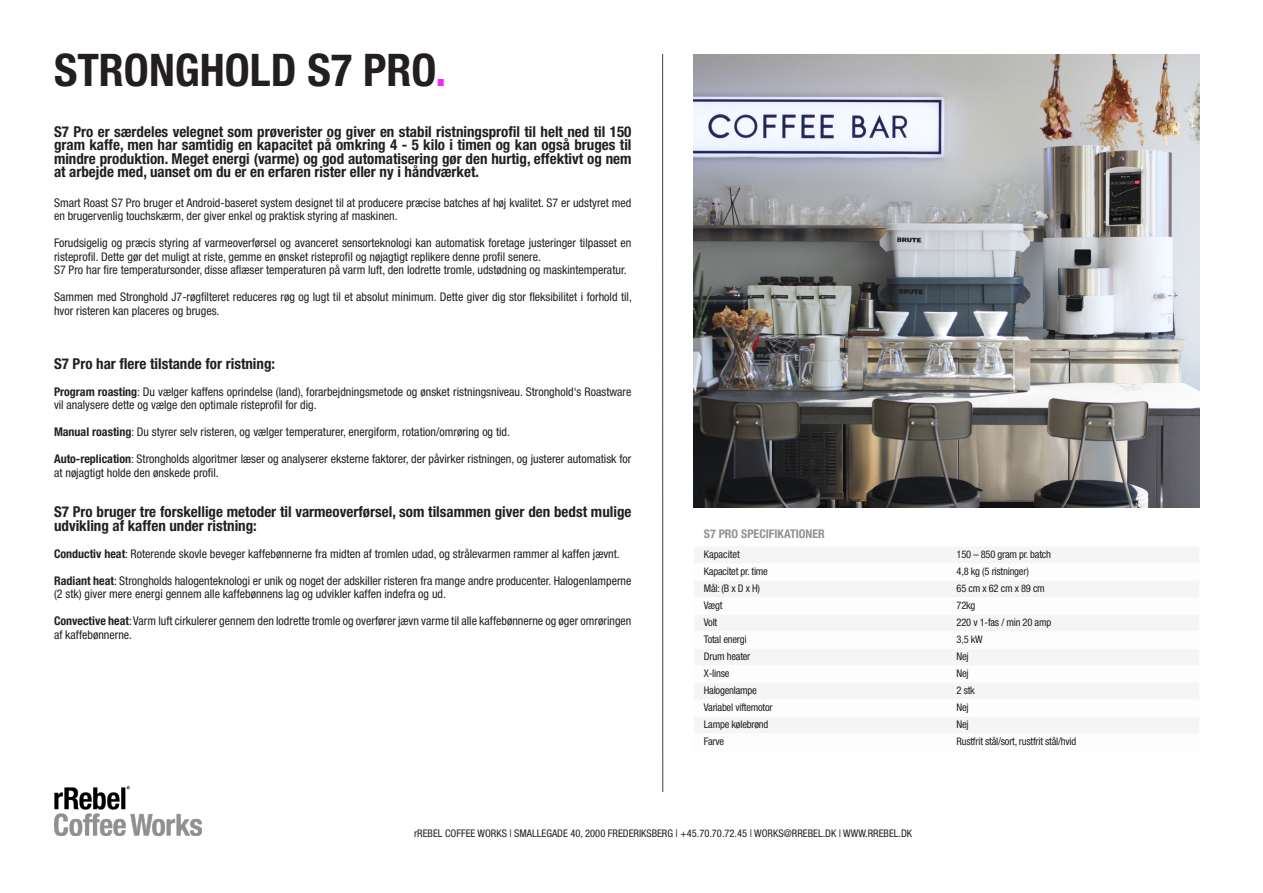
<style>
.page{position:relative;width:1263px;height:893px;background:#fff}
.page>*{position:absolute;margin:0;border:0;box-sizing:border-box;transform-origin:0 0}
.t1{font:700 condensed 45px "Helvetica Neue LT Pro";color:#231f20}
.t2{font:700 condensed 15px/13.5px "Helvetica Neue LT Pro";color:#231f20}
.t3{font:condensed 12px/13.5px "Helvetica Neue LT Pro";color:#231f20}
.t4{font:700 condensed 12px "Helvetica Neue LT Pro";color:#929291}
.t5{font:condensed 10.5px "Helvetica Neue LT Pro";letter-spacing:-.02em;color:#231f20}
.t6{font:condensed 10.5px "Helvetica Neue LT Pro";color:#231f20}
.s1{color:#f126ff}
.s2{font-weight:700}
</style>
<div class="page">
<hr style="left:662px;top:54px;width:1px;height:738px;background:#231f20">
<img style="left:54px;top:787px;width:147px;height:49px">
<img style="left:694px;top:55px;width:505px;height:452px">
<p class="t1" style="left:54px;top:43px;width:394px">STRONGHOLD S7 PRO<span class="s1">.</span></p>
<p class="t2" style="left:54px;top:124px;width:579px;text-align:justify">S7 Pro er særdeles velegnet som prøverister og giver en stabil ristningsprofil til helt ned til 150 gram kaffe, men har samtidig en kapacitet på omkring 4 - 5 kilo i timen og kan også bruges til mindre produktion. Meget energi (varme) og god automatisering gør den hurtig, effektivt og nem at arbejde med, uanset om du er en erfaren rister eller ny i håndværket.</p>
<p class="t3" style="left:54px;top:195px;width:579px">Smart Roast S7 Pro bruger et Android-baseret system designet til at producere præcise batches af høj kvalitet. S7 er udstyret med en brugervenlig touchskærm, der giver enkel og praktisk styring af maskinen.</p>
<p class="t3" style="left:54px;top:236px;width:579px">Forudsigelig og præcis styring af varmeoverførsel og avanceret sensorteknologi kan automatisk foretage justeringer tilpasset en risteprofil. Dette gør det muligt at riste, gemme en ønsket risteprofil og nøjagtigt replikere denne profil senere.</p>
<p class="t3" style="left:54px;top:263px;width:574px">S7 Pro har fire temperatursonder, disse aflæser temperaturen på varm luft, den lodrette tromle, udstødning og maskintemperatur.</p>
<p class="t3" style="left:54px;top:290px;width:579px">Sammen med Stronghold J7-røgfilteret reduceres røg og lugt til et absolut minimum. Dette giver dig stor fleksibilitet i forhold til, hvor risteren kan placeres og bruges.</p>
<p class="t2" style="left:54px;top:356px;width:223px">S7 Pro har flere tilstande for ristning:</p>
<p class="t3" style="left:54px;top:384px;width:579px"><span class="s2">Program roasting</span>: Du vælger kaffens oprindelse (land), forarbejdningsmetode og ønsket ristningsniveau. Stronghold‘s Roastware vil analysere dette og vælge den optimale risteprofil for dig.</p>
<p class="t3" style="left:54px;top:425px;width:458px"><span class="s2">Manual roasting</span>: Du styrer selv risteren, og vælger temperaturer, energiform, rotation/omrøring og tid.</p>
<p class="t3" style="left:54px;top:452px;width:579px"><span class="s2">Auto-replication</span>: Strongholds algoritmer læser og analyserer eksterne faktorer, der påvirker ristningen, og justerer automatisk for at nøjagtigt holde den ønskede profil.</p>
<p class="t2" style="left:54px;top:505px;width:579px">S7 Pro bruger tre forskellige metoder til varmeoverførsel, som tilsammen giver den bedst mulige udvikling af kaffen under ristning:</p>
<p class="t3" style="left:54px;top:546px;width:567px"><span class="s2">Conductiv heat</span>: Roterende skovle beveger kaffebønnerne fra midten af tromlen udad, og strålevarmen rammer al kaffen jævnt.</p>
<p class="t3" style="left:54px;top:573px;width:579px"><span class="s2">Radiant heat</span>: Strongholds halogenteknologi er unik og noget der adskiller risteren fra mange andre producenter. Halogenlamperne (2 stk) giver mere energi gennem alle kaffebønnens lag og udvikler kaffen indefra og ud.</p>
<p class="t3" style="left:54px;top:614px;width:579px"><span class="s2">Convective heat</span>: Varm luft cirkulerer gennem den lodrette tromle og overfører jævn varme til alle kaffebønnerne og øger omrøringen af kaffebønnerne.</p>
<p class="t4" style="left:704px;top:527px;width:123px">S7 PRO SPECIFIKATIONER</p>
<p class="t6" style="left:704px;top:548px;width:38px">Kapacitet</p>
<p class="t5" style="left:956px;top:548px;width:96px">150 – 850 gram pr. batch</p>
<p class="t5" style="left:704px;top:565px;width:66px">Kapacitet pr. time</p>
<p class="t5" style="left:956px;top:565px;width:74px">4,8 kg (5 ristninger)</p>
<p class="t5" style="left:704px;top:582px;width:58px">Mål: (B x D x H)</p>
<p class="t5" style="left:956px;top:582px;width:90px">65 cm x 62 cm x 89 cm</p>
<p class="t5" style="left:704px;top:600px;width:20px">Vægt</p>
<p class="t5" style="left:956px;top:600px;width:20px">72kg</p>
<p class="t5" style="left:704px;top:617px;width:15px">Volt</p>
<p class="t5" style="left:956px;top:617px;width:96px">220 v 1-fas / min 20 amp</p>
<p class="t5" style="left:704px;top:634px;width:44px">Total energi</p>
<p class="t5" style="left:956px;top:634px;width:28px">3,5 kW</p>
<p class="t5" style="left:704px;top:651px;width:48px">Drum heater</p>
<p class="t5" style="left:956px;top:651px;width:14px">Nej</p>
<p class="t5" style="left:704px;top:668px;width:27px">X-linse</p>
<p class="t5" style="left:956px;top:668px;width:14px">Nej</p>
<p class="t5" style="left:704px;top:685px;width:55px">Halogenlampe</p>
<p class="t5" style="left:956px;top:685px;width:20px">2 stk</p>
<p class="t5" style="left:704px;top:702px;width:70px">Variabel viftemotor</p>
<p class="t5" style="left:956px;top:702px;width:14px">Nej</p>
<p class="t5" style="left:704px;top:719px;width:66px">Lampe kølebrønd</p>
<p class="t5" style="left:956px;top:719px;width:14px">Nej</p>
<p class="t5" style="left:704px;top:736px;width:22px">Farve</p>
<p class="t5" style="left:956px;top:736px;width:121px">Rustfrit stål/sort, rustfrit stål/hvid</p>
<p class="t6" style="left:414px;top:827px;width:499px">rREBEL COFFEE WORKS | SMALLEGADE 40, 2000 FREDERIKSBERG | +45.70.70.72.45 | WORKS@RREBEL.DK | WWW.RREBEL.DK</p>
</div>
